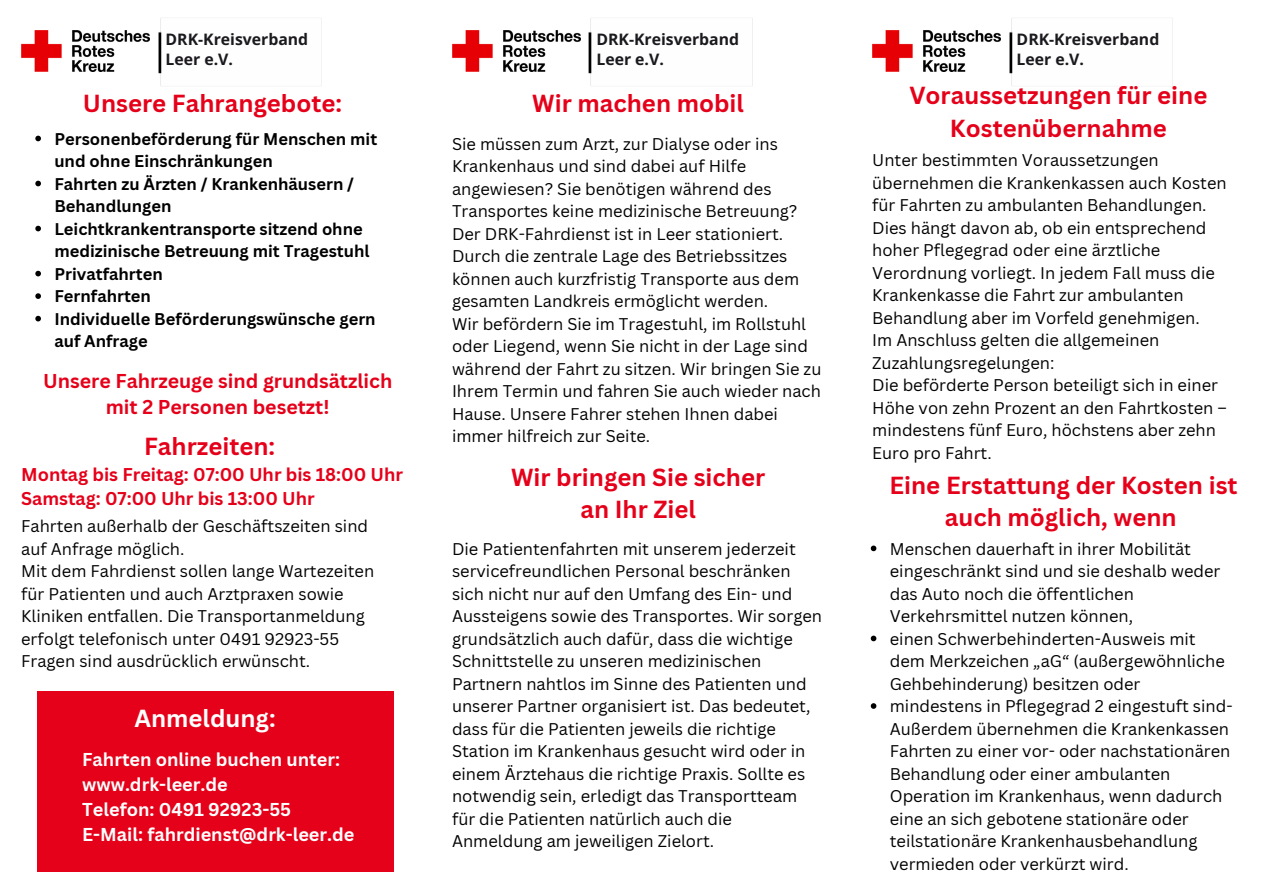
<style>
.page{position:relative;width:1263px;height:894px;background:#fff}
.page>*{position:absolute;margin:0;border:0;box-sizing:border-box;transform-origin:0 0}
.t1{font:700 24px/32.7px "Canva Sans";color:#e50119;text-align:center}
.t2{font:700 24px "Canva Sans";color:#fefefe}
.t3{font:700 19.5px/25.8px "Canva Sans";color:#e50119;text-align:center}
.t4{font:700 18.15px/24.9px "Canva Sans";color:#fefefe}
.t5{font:700 18px/23.7px "Canva Sans";color:#e50119}
.t6{font:16.5px/22.5px "Canva Sans";color:#000}
.t7{font:700 16.5px/22.5px "Canva Sans";color:#000}
.t8{font:700 15.75px/20.2px "Open Sans";color:#1b191e}
</style>
<div class="page">
<img style="left:158px;top:18px;width:164px;height:68px">
<img style="left:21px;top:31px;width:129px;height:40px">
<img style="left:1009px;top:18px;width:164px;height:68px">
<img style="left:872px;top:31px;width:129px;height:40px">
<img style="left:580px;top:18px;width:173px;height:68px">
<img style="left:452px;top:31px;width:128px;height:40px">
<div style="left:37px;top:691px;width:356px;height:180px;background:#e50119"></div>
<svg style="left:35px;top:136px;width:6px;height:5px"></svg>
<svg style="left:35px;top:181px;width:6px;height:5px"></svg>
<svg style="left:35px;top:226px;width:6px;height:5px"></svg>
<svg style="left:35px;top:271px;width:6px;height:5px"></svg>
<svg style="left:35px;top:293px;width:6px;height:6px"></svg>
<svg style="left:35px;top:316px;width:6px;height:5px"></svg>
<svg style="left:871px;top:545px;width:5px;height:6px"></svg>
<svg style="left:871px;top:635px;width:5px;height:6px"></svg>
<svg style="left:871px;top:703px;width:5px;height:5px"></svg>
<h1 class="t8" style="left:166px;top:28px;width:144px">DRK-Kreisverband<br>Leer e.V.</h1>
<p class="t8" style="left:1017px;top:28px;width:144px">DRK-Kreisverband<br>Leer e.V.</p>
<p class="t8" style="left:596px;top:28px;width:144px">DRK-Kreisverband<br>Leer e.V.</p>
<p class="t1" style="left:83px;top:86px;width:261px">Unsere Fahrangebote:</p>
<p class="t1" style="left:532px;top:86px;width:213px">Wir machen mobil</p>
<h1 class="t7" style="left:54px;top:127px;width:324px">Personenbeförderung für Menschen mit und ohne Einschränkungen</h1>
<p class="t7" style="left:54px;top:172px;width:301px">Fahrten zu Ärzten / Krankenhäusern /<br>Behandlungen</p>
<p class="t7" style="left:54px;top:217px;width:317px">Leichtkrankentransporte sitzend ohne medizinische Betreuung mit Tragestuhl</p>
<p class="t7" style="left:54px;top:262px;width:110px">Privatfahrten</p>
<p class="t7" style="left:54px;top:284px;width:98px">Fernfahrten</p>
<p class="t7" style="left:54px;top:307px;width:323px">Individuelle Beförderungswünsche gern auf Anfrage</p>
<p class="t3" style="left:43px;top:367px;width:351px">Unsere Fahrzeuge sind grundsätzlich mit 2 Personen besetzt!</p>
<p class="t1" style="left:144px;top:429px;width:133px">Fahrzeiten:</p>
<p class="t5" style="left:21px;top:462px;width:383px">Montag bis Freitag: 07:00 Uhr bis 18:00 Uhr<br>Samstag: 07:00 Uhr bis 13:00 Uhr</p>
<h2 class="t6" style="left:21px;top:514px;width:355px">Fahrten außerhalb der Geschäftszeiten sind auf Anfrage möglich.<br>Mit dem Fahrdienst sollen lange Wartezeiten für Patienten und auch Arztpraxen sowie Kliniken entfallen. Die Transportanmeldung erfolgt telefonisch unter 0491 92923-55<br>Fragen sind ausdrücklich erwünscht.</h2>
<h3 class="t2" style="left:134px;top:701px;width:143px">Anmeldung:</h3>
<h3 class="t4" style="left:82px;top:746px;width:274px">Fahrten online buchen unter: www.drk-leer.de<br>Telefon: 0491 92923-55<br>E-Mail: fahrdienst@drk-leer.de</h3>
<h2 class="t6" style="left:452px;top:132px;width:371px">Sie müssen zum Arzt, zur Dialyse oder ins Krankenhaus und sind dabei auf Hilfe angewiesen? Sie benötigen während des Transportes keine medizinische Betreuung?<br>Der DRK-Fahrdienst ist in Leer stationiert.<br>Durch die zentrale Lage des Betriebssitzes können auch kurzfristig Transporte aus dem gesamten Landkreis ermöglicht werden.<br>Wir befördern Sie im Tragestuhl, im Rollstuhl oder Liegend, wenn Sie nicht in der Lage sind während der Fahrt zu sitzen. Wir bringen Sie zu Ihrem Termin und fahren Sie auch wieder nach Hause. Unsere Fahrer stehen Ihnen dabei immer hilfreich zur Seite.</h2>
<h1 class="t1" style="left:511px;top:460px;width:256px">Wir bringen Sie sicher an Ihr Ziel</h1>
<h2 class="t6" style="left:452px;top:536px;width:372px">Die Patientenfahrten mit unserem jederzeit servicefreundlichen Personal beschränken sich nicht nur auf den Umfang des Ein- und Aussteigens sowie des Transportes. Wir sorgen grundsätzlich auch dafür, dass die wichtige Schnittstelle zu unseren medizinischen Partnern nahtlos im Sinne des Patienten und unserer Partner organisiert ist. Das bedeutet, dass für die Patienten jeweils die richtige Station im Krankenhaus gesucht wird oder in einem Ärztehaus die richtige Praxis. Sollte es notwendig sein, erledigt das Transportteam für die Patienten natürlich auch die Anmeldung am jeweiligen Zielort.</h2>
<p class="t1" style="left:909px;top:79px;width:300px">Voraussetzungen für eine<br>Kostenübernahme</p>
<p class="t6" style="left:872px;top:148px;width:356px">Unter bestimmten Voraussetzungen übernehmen die Krankenkassen auch Kosten für Fahrten zu ambulanten Behandlungen.<br>Dies hängt davon ab, ob ein entsprechend hoher Pflegegrad oder eine ärztliche Verordnung vorliegt. In jedem Fall muss die Krankenkasse die Fahrt zur ambulanten Behandlung aber im Vorfeld genehmigen.<br>Im Anschluss gelten die allgemeinen Zuzahlungsregelungen:<br>Die beförderte Person beteiligt sich in einer Höhe von zehn Prozent an den Fahrtkosten – mindestens fünf Euro, höchstens aber zehn Euro pro Fahrt.</p>
<h1 class="t1" style="left:889px;top:467px;width:350px">Eine Erstattung der Kosten ist auch möglich, wenn</h1>
<h3 class="t6" style="left:890px;top:536px;width:332px">Menschen dauerhaft in ihrer Mobilität eingeschränkt sind und sie deshalb weder das Auto noch die öffentlichen Verkehrsmittel nutzen können,</h3>
<p class="t6" style="left:890px;top:626px;width:336px">einen Schwerbehinderten-Ausweis mit dem Merkzeichen „aG“ (außergewöhnliche<br>Gehbehinderung) besitzen oder</p>
<p class="t6" style="left:890px;top:694px;width:344px">mindestens in Pflegegrad 2 eingestuft sind-Außerdem übernehmen die Krankenkassen Fahrten zu einer vor- oder nachstationären Behandlung oder einer ambulanten Operation im Krankenhaus, wenn dadurch eine an sich gebotene stationäre oder teilstationäre Krankenhausbehandlung vermieden oder verkürzt wird.</p>
</div>
